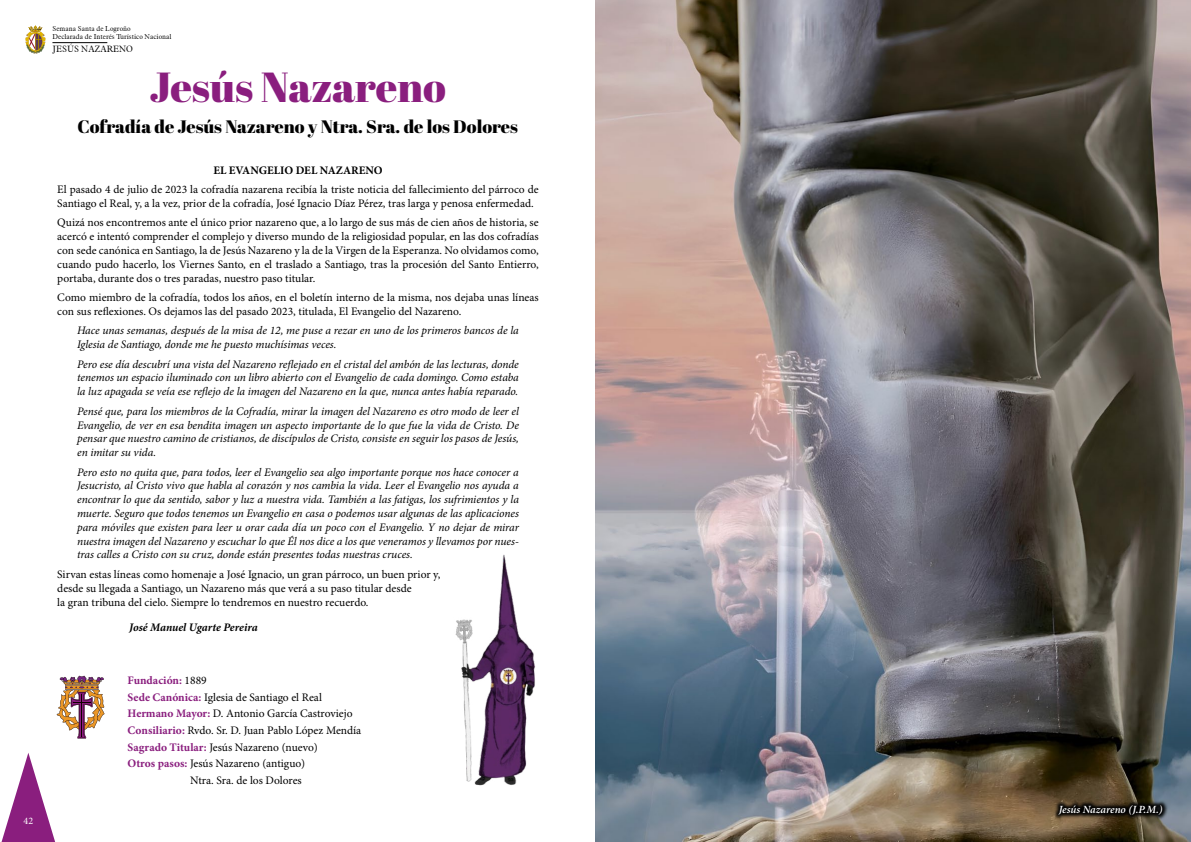
<style>
.page{position:relative;width:1191px;height:842px;background:#fff}
.page>*{position:absolute;margin:0;border:0;box-sizing:border-box;transform-origin:0 0}
.t1{font:42px "Abril Fatface";letter-spacing:-.01em;color:#8a1e7e}
.t2{font:18px "Abril Fatface";color:#000}
.t3{font:italic 11.5px/13.8px "Minion Pro";letter-spacing:-.005em;color:#000;text-align:justify}
.t4{font:11.5px/13.8px "Minion Pro";color:#000}
.t5{font:italic 700 11.5px "Minion Pro";letter-spacing:-.005em;color:#000}
.t6{font:700 11.5px "Minion Pro";color:#000}
.t7{font:700 11.5px "Minion Pro";color:#8a1e7e}
.t8{font:italic 600 11px "Minion Pro";letter-spacing:-.005em;color:#fff}
.t9{font:10px "Minion Pro";color:#fff}
.t10{font:300 9px "Aldine 721 BT";color:#000}
.t11{font:300 7px/8.4px "Aldine 721 BT";color:#000}
.s1{font-weight:400;color:#000}
.s2{font-weight:700;color:#8a1e7e}
</style>
<div class="page">
<svg style="left:25px;top:26px;width:21px;height:28px"></svg>
<hr style="left:52px;top:42px;width:55px;height:1px;background:#000">
<svg style="left:57px;top:676px;width:48px;height:62px"></svg>
<img style="left:455px;top:554px;width:80px;height:231px">
<img style="left:595px;top:0;width:596px;height:842px">
<svg style="left:1052px;top:800px;width:115px;height:20px;background:#30281c"></svg>
<svg style="left:2px;top:753px;width:53px;height:89px"></svg>
<p class="t9" style="left:24px;top:814px;width:11px">42</p>
<p class="t11" style="left:52px;top:24px;width:121px">Semana Santa de Logroño<br>Declarada de Interés Turístico Nacional</p>
<p class="t10" style="left:52px;top:43px;width:82px">JESÚS NAZARENO</p>
<h1 class="t1" style="left:149px;top:57px;width:298px">Jesús Nazareno</h1>
<h2 class="t2" style="left:78px;top:114px;width:442px">Cofradía de Jesús Nazareno y Ntra. Sra. de los Dolores</h2>
<p class="t6" style="left:213px;top:162px;width:171px">EL EVANGELIO DEL NAZARENO</p>
<p class="t4" style="left:57px;top:183px;width:483px">El pasado 4 de julio de 2023 la cofradía nazarena recibía la triste noticia del fallecimiento del párroco de<br>Santiago el Real, y, a la vez, prior de la cofradía, José Ignacio Díaz Pérez, tras larga y penosa enfermedad.</p>
<p class="t4" style="left:57px;top:216px;width:483px;text-align:justify">Quizá nos encontremos ante el único prior nazareno que, a lo largo de sus más de cien años de historia, se acercó e intentó comprender el complejo y diverso mundo de la religiosidad popular, en las dos cofradías con sede canónica en Santiago, la de Jesús Nazareno y la de la Virgen de la Esperanza. No olvidamos como, cuando pudo hacerlo, los Viernes Santo, en el traslado a Santiago, tras la procesión del Santo Entierro, portaba, durante dos o tres paradas, nuestro paso titular.</p>
<p class="t4" style="left:57px;top:291px;width:483px">Como miembro de la cofradía, todos los años, en el boletín interno de la misma, nos dejaba unas líneas con sus reflexiones. Os dejamos las del pasado 2023, titulada, El Evangelio del Nazareno.</p>
<p class="t3" style="left:77px;top:324px;width:443px">Hace unas semanas, después de la misa de 12, me puse a rezar en uno de los primeros bancos de la<br>Iglesia de Santiago, donde me he puesto muchísimas veces.</p>
<p class="t3" style="left:77px;top:357px;width:443px">Pero ese día descubrí una vista del Nazareno reflejado en el cristal del ambón de las lecturas, donde tenemos un espacio iluminado con un libro abierto con el Evangelio de cada domingo. Como estaba la luz apagada se veía ese reflejo de la imagen del Nazareno en la que, nunca antes había reparado.</p>
<p class="t3" style="left:77px;top:404px;width:443px">Pensé que, para los miembros de la Cofradía, mirar la imagen del Nazareno es otro modo de leer el Evangelio, de ver en esa bendita imagen un aspecto importante de lo que fue la vida de Cristo. De pensar que nuestro camino de cristianos, de discípulos de Cristo, consiste en seguir los pasos de Jesús, en imitar su vida.</p>
<p class="t3" style="left:77px;top:465px;width:443px">Pero esto no quita que, para todos, leer el Evangelio sea algo importante porque nos hace conocer a Jesucristo, al Cristo vivo que habla al corazón y nos cambia la vida. Leer el Evangelio nos ayuda a encontrar lo que da sentido, sabor y luz a nuestra vida. También a las fatigas, los sufrimientos y la muerte. Seguro que todos tenemos un Evangelio en casa o podemos usar algunas de las aplicaciones para móviles que existen para leer u orar cada día un poco con el Evangelio. Y no dejar de mirar nuestra imagen del Nazareno y escuchar lo que Él nos dice a los que veneramos y llevamos por nues&shy;tras calles a Cristo con su cruz, donde están presentes todas nuestras cruces.</p>
<p class="t4" style="left:57px;top:568px;width:384px">Sirvan estas líneas como homenaje a José Ignacio, un gran párroco, un buen prior y, desde su llegada a Santiago, un Nazareno más que verá a su paso titular desde<br>la gran tribuna del cielo. Siempre lo tendremos en nuestro recuerdo.</p>
<p class="t5" style="left:129px;top:619px;width:130px">José Manuel Ugarte Pereira</p>
<p class="t7" style="left:128px;top:672px;width:81px">Fundación: <span class="s1">1889</span></p>
<p class="t4" style="left:128px;top:691px;width:196px"><span class="s2">Sede Canónica:</span> Iglesia de Santiago el Real</p>
<p class="t4" style="left:128px;top:707px;width:226px"><span class="s2">Hermano Mayor:</span> D. Antonio García Castroviejo</p>
<p class="t4" style="left:128px;top:724px;width:235px"><span class="s2">Consiliario:</span> Rvdo. Sr. D. Juan Pablo López Mendía</p>
<p class="t4" style="left:128px;top:740px;width:192px"><span class="s2">Sagrado Titular:</span> Jesús Nazareno (nuevo)</p>
<p class="t4" style="left:128px;top:757px;width:179px"><span class="s2">Otros pasos:</span> Jesús Nazareno (antiguo)</p>
<p class="t4" style="left:190px;top:774px;width:113px">Ntra. Sra. de los Dolores</p>
<p class="t8" style="left:1058px;top:802px;width:105px">Jesús Nazareno (J.P.M.)</p>
</div>
